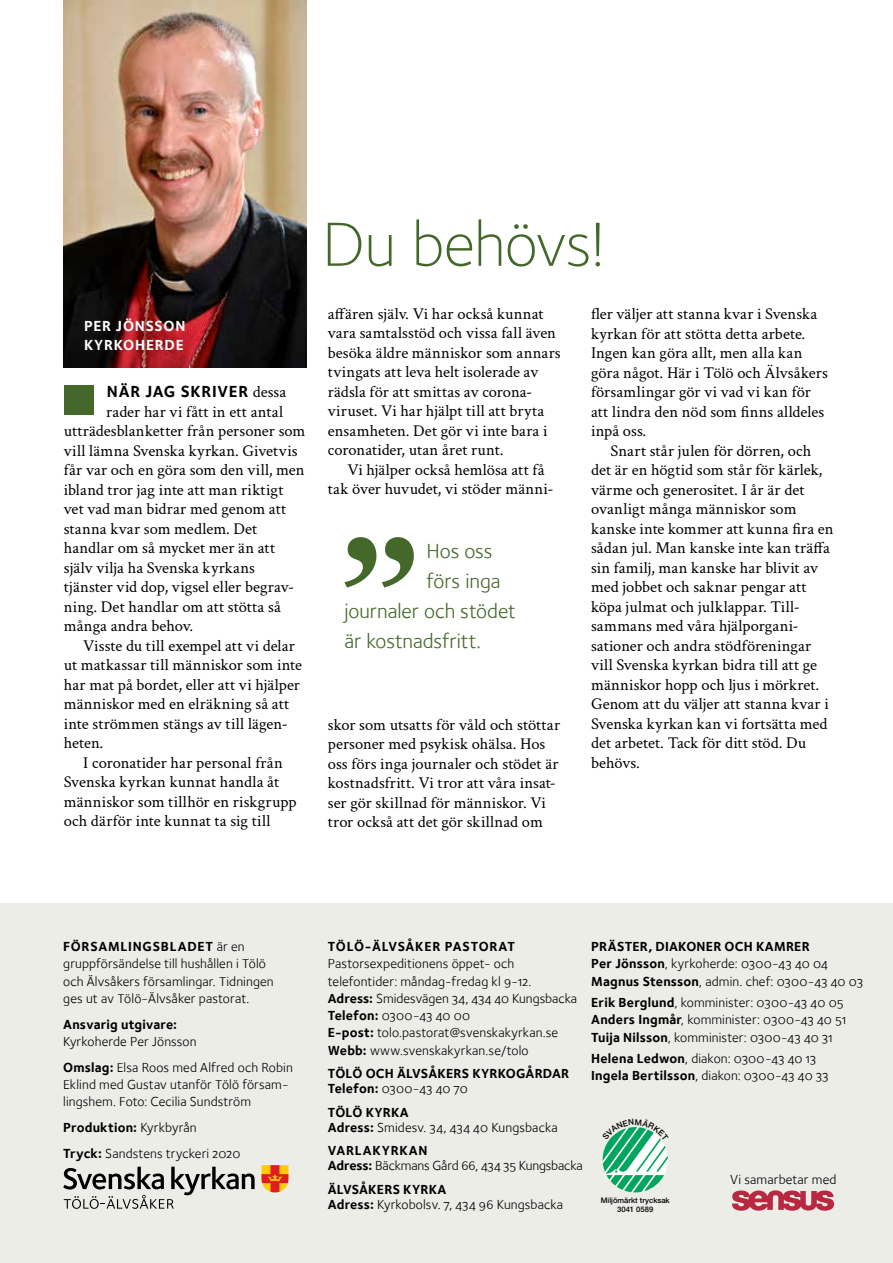
<style>
.page{position:relative;width:893px;height:1263px;background:#fff}
.page>*{position:absolute;margin:0;border:0;box-sizing:border-box;transform-origin:0 0}
.t1{font:64.5px "Foundry Sterling Light OSF";letter-spacing:-.015em;color:#436829}
.t2{font:21px "Foundry Sterling Book OSF";letter-spacing:-.005em;color:#436829}
.t3{font:16.5px/19.5px "Crimson Svk";letter-spacing:.005em;color:#000}
.t4{font:16.5px "Foundry Sterling Bold OSF";letter-spacing:.045em;color:#000}
.t5{font:15px/19.5px "Foundry Sterling Bold OSF";letter-spacing:.05em;color:#fff}
.t6{font:13.5px/17.2px "Foundry Sterling Book OSF";letter-spacing:.01em;color:#000}
.t7{font:13.5px "Foundry Sterling Bold OSF";letter-spacing:.015em;color:#000}
.t8{font:13.5px "Foundry Sterling Bold OSF";letter-spacing:.055em;color:#000}
.t9{font:13.5px "Foundry Sterling Book OSF";letter-spacing:-.01em;color:#000}
.t10{font:500 7.65px/9.1px "Helvetica Neue LT Std";color:#000;text-align:center}
.s1{font-family:"Crimson Svk"}
.s2{font-family:"Foundry Sterling Book OSF"}
.s3{font-family:"Foundry Sterling Bold OSF"}
</style>
<div class="page">
<div style="left:0;top:904px;width:893px;height:359px;background:#ebede6"></div>
<svg style="left:63px;top:1167px;width:192px;height:42px"></svg>
<svg style="left:262px;top:1165px;width:26px;height:27px"></svg>
<div style="left:64px;top:385px;width:30px;height:30px;background:#436829"></div>
<svg style="left:344px;top:537px;width:70px;height:50px"></svg>
<svg style="left:732px;top:1190px;width:102px;height:21px"></svg>
<img style="left:63px;top:0;width:243px;height:368px">
<svg style="left:602px;top:1127px;width:66px;height:65px"></svg>
<p class="t5" style="left:84px;top:316px;width:103px">PER JÖNSSON<br>KYRKOHERDE</p>
<p class="t4" style="left:107px;top:382px;width:181px">NÄR JAG SKRIVER <span class="s1">dessa</span></p>
<p class="t3" style="left:64px;top:401px;width:243px;text-indent:43px">rader har vi fått in ett antal utträdesblanketter från personer som vill lämna Svenska kyrkan. Givetvis får var och en göra som den vill, men ibland tror jag inte att man riktigt vet vad man bidrar med genom att stanna kvar som medlem. Det handlar om så mycket mer än att själv vilja ha Svenska kyrkans tjänster vid dop, vigsel eller begrav&shy;ning. Det handlar om att stötta så många andra behov.</p>
<p class="t3" style="left:64px;top:635px;width:240px;text-indent:20px">Visste du till exempel att vi delar ut matkassar till människor som inte har mat på bordet, eller att vi hjälper människor med en elräkning så att inte strömmen stängs av till lägen&shy;heten.</p>
<p class="t3" style="left:64px;top:752px;width:234px;text-indent:20px">I coronatider har personal från Svenska kyrkan kunnat handla åt människor som tillhör en riskgrupp och därför inte kunnat ta sig till</p>
<h1 class="t1" style="left:322px;top:207px;width:286px">Du behövs!</h1>
<p class="t3" style="left:328px;top:303px;width:234px">affären själv. Vi har också kunnat vara samtalsstöd och vissa fall även besöka äldre människor som annars tvingats att leva helt isolerade av rädsla för att smittas av corona&shy;viruset. Vi har hjälpt till att bryta ensamheten. Det gör vi inte bara i coronatider, utan året runt.</p>
<p class="t3" style="left:328px;top:459px;width:227px;text-indent:20px">Vi hjälper också hemlösa att få tak över huvudet, vi stöder männi-</p>
<p class="t2" style="left:427px;top:538px;width:67px">Hos oss</p>
<p class="t2" style="left:427px;top:568px;width:75px">förs inga</p>
<p class="t2" style="left:344px;top:598px;width:173px">journaler och stödet</p>
<p class="t2" style="left:344px;top:628px;width:138px">är kostnadsfritt.</p>
<p class="t3" style="left:328px;top:714px;width:234px">skor som utsatts för våld och stöttar personer med psykisk ohälsa. Hos oss förs inga journaler och stödet är kostnadsfritt. Vi tror att våra insat&shy;ser gör skillnad för människor. Vi tror också att det gör skillnad om</p>
<p class="t3" style="left:591px;top:303px;width:238px">fler väljer att stanna kvar i Svenska kyrkan för att stötta detta arbete.<br>Ingen kan göra allt, men alla kan göra något. Här i Tölö och Älvsåkers församlingar gör vi vad vi kan för att lindra den nöd som finns alldeles inpå oss.</p>
<p class="t3" style="left:591px;top:440px;width:244px;text-indent:20px">Snart står julen för dörren, och det är en högtid som står för kärlek, värme och generositet. I år är det ovanligt många människor som kanske inte kommer att kunna fira en sådan jul. Man kanske inte kan träffa sin familj, man kanske har blivit av med jobbet och saknar pengar att köpa julmat och julklappar. Till&shy;sammans med våra hjälporgani&shy;sationer och andra stödföreningar vill Svenska kyrkan bidra till att ge människor hopp och ljus i mörkret.<br>Genom att du väljer att stanna kvar i<br>Svenska kyrkan kan vi fortsätta med det arbetet. Tack för ditt stöd. Du behövs.</p>
<p class="t8" style="left:63px;top:938px;width:183px">FÖRSAMLINGSBLADET <span class="s2">är en</span></p>
<p class="t6" style="left:63px;top:955px;width:212px">gruppförsändelse till hushållen i Tölö och Älvsåkers församlingar. Tidningen ges ut av Tölö-Älvsåker pastorat.</p>
<p class="t7" style="left:63px;top:1016px;width:115px">Ansvarig utgivare:</p>
<p class="t6" style="left:63px;top:1028px;width:231px;line-height:25.8px">Kyrkoherde Per Jönsson<br><span class="s3">Omslag:</span> Elsa Roos med Alfred och Robin</p>
<p class="t6" style="left:63px;top:1076px;width:227px">Eklind med Gustav utanför Tölö försam&shy;lingshem. Foto: Cecilia Sundström</p>
<p class="t7" style="left:63px;top:1119px;width:135px">Produktion: <span class="s2">Kyrkbyrån</span></p>
<p class="t6" style="left:63px;top:1144px;width:179px"><span class="s3">Tryck:</span> Sandstens tryckeri 2020</p>
<p class="t8" style="left:328px;top:938px;width:189px">TÖLÖ-ÄLVSÅKER PASTORAT</p>
<p class="t6" style="left:328px;top:955px;width:251px">Pastorsexpeditionens öppet- och telefontider: måndag-fredag kl 9-12.<br><span class="s3">Adress:</span> Smidesvägen 34, 434 40 Kungsbacka <span class="s3">Telefon:</span> 0300-43 40 00<br><span class="s3">E-post:</span> tolo.pastorat@svenskakyrkan.se <span class="s3">Webb:</span> www.svenskakyrkan.se/tolo</p>
<p class="t7" style="left:328px;top:1065px;width:243px">TÖLÖ OCH ÄLVSÅKERS KYRKOGÅRDAR</p>
<p class="t6" style="left:328px;top:1080px;width:141px"><span class="s3">Telefon:</span> 0300-43 40 70</p>
<p class="t7" style="left:328px;top:1104px;width:82px">TÖLÖ KYRKA</p>
<p class="t6" style="left:328px;top:1118px;width:231px"><span class="s3">Adress:</span> Smidesv. 34, 434 40 Kungsbacka</p>
<p class="t8" style="left:328px;top:1142px;width:101px">VARLAKYRKAN</p>
<p class="t9" style="left:328px;top:1158px;width:256px"><span class="s3">Adress:</span> Bäckmans Gård 66, 434 35 Kungsbacka</p>
<p class="t7" style="left:328px;top:1181px;width:120px">ÄLVSÅKERS KYRKA</p>
<p class="t6" style="left:328px;top:1195px;width:237px"><span class="s3">Adress:</span> Kyrkobolsv. 7, 434 96 Kungsbacka</p>
<p class="t7" style="left:591px;top:938px;width:220px">PRÄSTER, DIAKONER OCH KAMRER</p>
<p class="t6" style="left:591px;top:955px;width:273px"><span class="s3">Per Jönsson</span>, kyrkoherde: 0300-43 40 04<br><span class="s3">Magnus Stensson</span>, admin. chef: 0300-43 40 03</p>
<p class="t6" style="left:591px;top:994px;width:257px"><span class="s3">Erik Berglund</span>, komminister: 0300-43 40 05<br><span class="s3">Anders Ingmår</span>, komminister: 0300-43 40 51<br><span class="s3">Tuija Nilsson</span>, komminister: 0300-43 40 31</p>
<p class="t6" style="left:591px;top:1050px;width:239px"><span class="s3">Helena Ledwon</span>, diakon: 0300-43 40 13<br><span class="s3">Ingela Bertilsson</span>, diakon: 0300-43 40 33</p>
<p class="t10" style="left:601px;top:1195px;width:70px">Miljömärkt trycksak<br>3041 0589</p>
<p class="t6" style="left:730px;top:1171px;width:108px">Vi samarbetar med</p>
</div>
